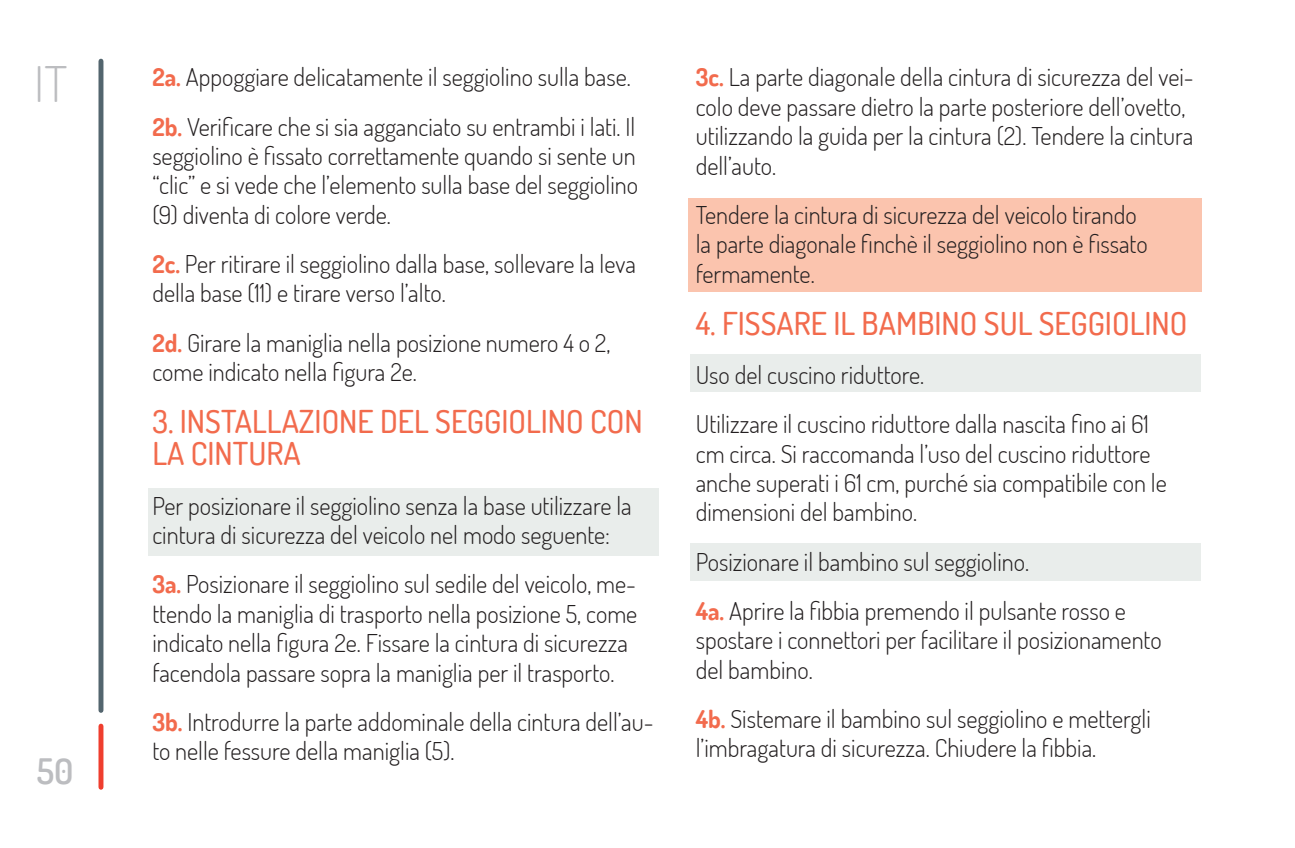
<style>
.page{position:relative;width:1295px;height:848px;background:#fff}
.page>*{position:absolute;margin:0;border:0;box-sizing:border-box;transform-origin:0 0}
.t1{font:300 49px "Dosis";color:#bcbdc0}
.t2{font:600 35px "Dosis";color:#bcbdc0}
.titulo_apartados{font:500 31.5px/32.2px "Dosis";color:#f26b4d}
.texto{font:300 24.5px/29.4px "Dosis";color:#231f20}
.titulo_apartados-2{font:300 24.5px/29.4px "Dosis";color:#231f20}
.s1{font-weight:700;color:#f26b4d}
</style>
<div class="page">
<div style="left:98px;top:61px;width:5px;height:649px;background:#53656e"></div>
<div style="left:98px;top:726px;width:5px;height:61px;background:#ef3e2e"></div>
<div style="left:690px;top:543px;width:510px;height:37px;background:#e9edeb"></div>
<div style="left:690px;top:355px;width:510px;height:37px;background:#e9edeb"></div>
<div style="left:148px;top:488px;width:511px;height:67px;background:#e9edeb"></div>
<div style="left:688px;top:198px;width:514px;height:93px;background:#fbc4ae"></div>
<h1 class="t1" style="left:34px;top:51px;width:35px">IT</h1>
<h2 class="t2" style="left:37px;top:749px;width:38px">50</h2>
<p class="texto" style="left:152px;top:62px;width:480px"><span class="s1">2a.</span> Appoggiare delicatamente il seggiolino sulla base.</p>
<p class="texto" style="left:152px;top:111px;width:487px;text-align:justify"><span class="s1">2b.</span> Verificare che si sia agganciato su entrambi i lati. Il seggiolino è fissato correttamente quando si sente un “clic” e si vede che l’elemento sulla base del seggiolino (9) diventa di colore verde.</p>
<p class="texto" style="left:152px;top:249px;width:485px"><span class="s1">2c.</span> Per ritirare il seggiolino dalla base, sollevare la leva della base (11) e tirare verso l’alto.</p>
<p class="texto" style="left:152px;top:327px;width:460px"><span class="s1">2d.</span> Girare la maniglia nella posizione numero 4 o 2, come indicato nella figura 2e.</p>
<p class="titulo_apartados" style="left:152px;top:405px;width:492px">3. INSTALLAZIONE DEL SEGGIOLINO CON<br>LA CINTURA</p>
<p class="titulo_apartados-2" style="left:152px;top:490px;width:481px">Per posizionare il seggiolino senza la base utilizzare la cintura di sicurezza del veicolo nel modo seguente:</p>
<p class="titulo_apartados-2" style="left:152px;top:569px;width:486px"><span class="s1">3a.</span> Posizionare il seggiolino sul sedile del veicolo, me&shy;ttendo la maniglia di trasporto nella posizione 5, come indicato nella figura 2e. Fissare la cintura di sicurezza facendola passare sopra la maniglia per il trasporto.</p>
<p class="titulo_apartados-2" style="left:152px;top:706px;width:503px"><span class="s1">3b.</span> Introdurre la parte addominale della cintura dell’au&shy;to nelle fessure della maniglia (5).</p>
<p class="titulo_apartados-2" style="left:696px;top:62px;width:499px"><span class="s1">3c.</span> La parte diagonale della cintura di sicurezza del vei&shy;colo deve passare dietro la parte posteriore dell’ovetto, utilizzando la guida per la cintura (2). Tendere la cintura dell’auto.</p>
<p class="titulo_apartados-2" style="left:696px;top:199px;width:453px">Tendere la cintura di sicurezza del veicolo tirando la parte diagonale finchè il seggiolino non è fissato fermamente.</p>
<p class="titulo_apartados" style="left:696px;top:306px;width:493px">4. FISSARE IL BAMBINO SUL SEGGIOLINO</p>
<p class="texto" style="left:696px;top:359px;width:230px">Uso del cuscino riduttore.</p>
<p class="texto" style="left:696px;top:409px;width:472px">Utilizzare il cuscino riduttore dalla nascita fino ai 61 cm circa. Si raccomanda l’uso del cuscino riduttore anche superati i 61 cm, purché sia compatibile con le dimensioni del bambino.</p>
<p class="texto" style="left:696px;top:546px;width:335px">Posizionare il bambino sul seggiolino.</p>
<p class="texto" style="left:696px;top:595px;width:467px"><span class="s1">4a.</span> Aprire la fibbia premendo il pulsante rosso e spostare i connettori per facilitare il posizionamento del bambino.</p>
<p class="texto" style="left:696px;top:703px;width:457px"><span class="s1">4b.</span> Sistemare il bambino sul seggiolino e mettergli l’imbragatura di sicurezza. Chiudere la fibbia.</p>
</div>
